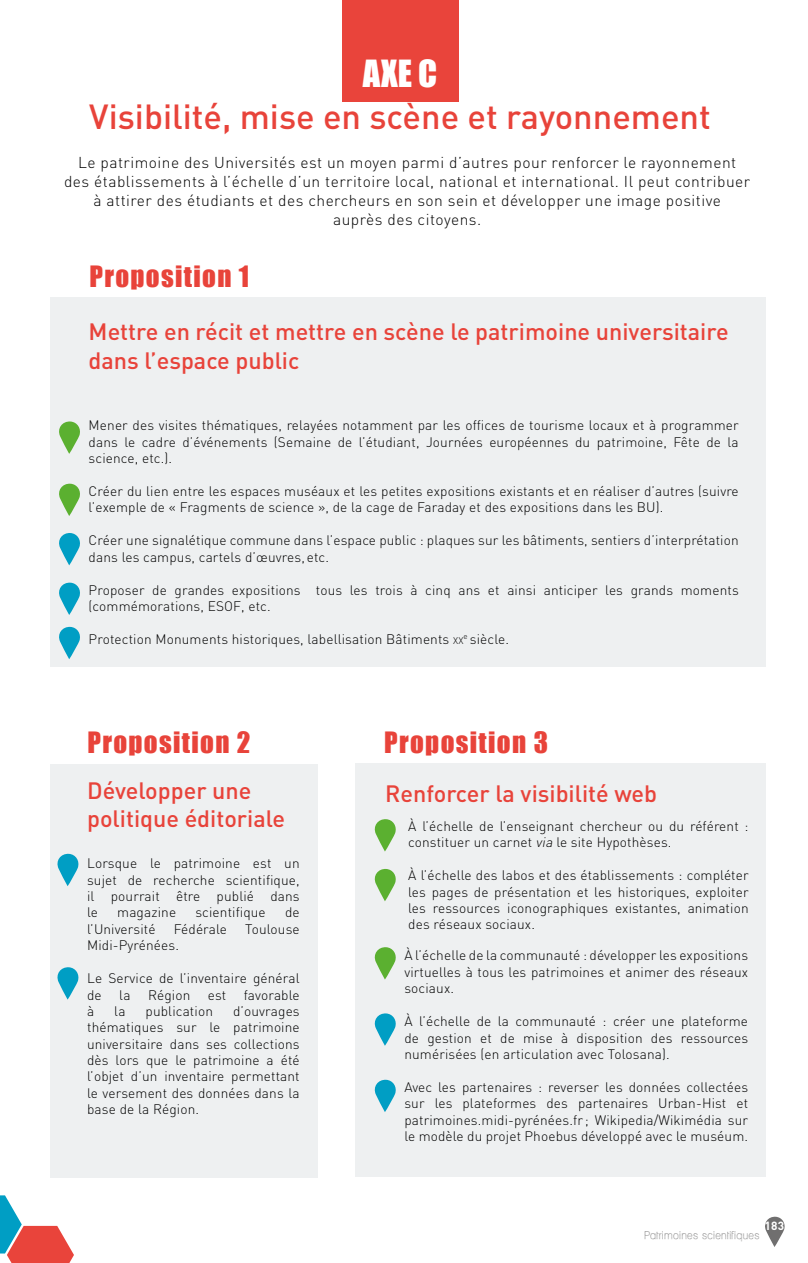
<style>
.page{position:relative;width:808px;height:1263px;background:#fff}
.page>*{position:absolute;margin:0;border:0;box-sizing:border-box;transform-origin:0 0}
.t1{font:500 34.35px "DIN Pro";color:#e8433a}
.t2{font:34.35px "Impact";color:#fff}
.t3{font:27px "Impact";letter-spacing:.05em;color:#e8433a}
.t4{font:500 23.4px/28px "DIN Pro";color:#e8433a}
.t5{font:300 15.6px/18.8px "DIN Pro";letter-spacing:.03em;color:#000;text-align:center}
.t6{font:300 13.65px/16.4px "DIN Pro";letter-spacing:.01em;color:#000;text-align:justify}
.t7{font:700 11.7px "DIN Pro";color:#fff}
.t8{font:10.65px "Lane Cane";letter-spacing:.03em;color:#706f6f}
.s1{font-size:9.6px}
.s2{font-style:italic}
</style>
<div class="page">
<div style="left:342px;top:0;width:117px;height:101px;background:#e9443b"></div>
<div style="left:50px;top:297px;width:715px;height:369px;background:#eef0f1"></div>
<svg style="left:59px;top:421px;width:21px;height:33px"></svg>
<svg style="left:59px;top:483px;width:21px;height:33px"></svg>
<svg style="left:59px;top:533px;width:21px;height:32px"></svg>
<svg style="left:59px;top:582px;width:21px;height:33px"></svg>
<svg style="left:59px;top:626px;width:21px;height:33px"></svg>
<div style="left:50px;top:765px;width:268px;height:413px;background:#eef0f1"></div>
<svg style="left:57px;top:853px;width:22px;height:33px"></svg>
<svg style="left:57px;top:967px;width:22px;height:32px"></svg>
<svg style="left:0;top:1195px;width:74px;height:68px"></svg>
<div style="left:355px;top:763px;width:410px;height:413px;background:#eef0f1"></div>
<svg style="left:374px;top:1013px;width:22px;height:33px"></svg>
<svg style="left:374px;top:1079px;width:22px;height:33px"></svg>
<svg style="left:374px;top:947px;width:22px;height:32px"></svg>
<svg style="left:374px;top:819px;width:22px;height:32px"></svg>
<svg style="left:374px;top:868px;width:22px;height:33px"></svg>
<svg style="left:765px;top:1216px;width:20px;height:31px"></svg>
<h1 class="t2" style="left:363px;top:47px;width:76px">AXE C</h1>
<h1 class="t1" style="left:89px;top:93px;width:623px">Visibilité, mise en scène et rayonnement</h1>
<p class="t5" style="left:64px;top:153px;width:688px">Le patrimoine des Universités est un moyen parmi d’autres pour renforcer le rayonnement des établissements à l’échelle d’un territoire local, national et international. Il peut contribuer à attirer des étudiants et des chercheurs en son sein et développer une image positive<br>auprès des citoyens.</p>
<h2 class="t3" style="left:90px;top:255px;width:161px">Proposition 1</h2>
<h3 class="t4" style="left:89px;top:317px;width:641px">Mettre en récit et mettre en scène le patrimoine universitaire dans l’espace public</h3>
<p class="t6" style="left:89px;top:416px;width:652px">Mener des visites thématiques, relayées notamment par les offices de tourisme locaux et à programmer dans le cadre d’événements (Semaine de l’étudiant, Journées européennes du patrimoine, Fête de la science, etc.).</p>
<p class="t6" style="left:89px;top:482px;width:652px">Créer du lien entre les espaces muséaux et les petites expositions existants et en réaliser d’autres (suivre l’exemple de « Fragments de science », de la cage de Faraday et des expositions dans les BU).</p>
<p class="t6" style="left:89px;top:531px;width:651px">Créer une signalétique commune dans l’espace public : plaques sur les bâtiments, sentiers d’interprétation dans les campus, cartels d’œuvres, etc.</p>
<p class="t6" style="left:89px;top:581px;width:652px">Proposer de grandes expositions tous les trois à cinq ans et ainsi anticiper les grands moments (commémorations, ESOF, etc.</p>
<p class="t6" style="left:89px;top:630px;width:422px">Protection Monuments historiques, labellisation Bâtiments <span class="s1">xx</span><sup>e</sup> siècle.</p>
<h2 class="t3" style="left:88px;top:722px;width:164px">Proposition 2</h2>
<h3 class="t4" style="left:87px;top:776px;width:199px">Développer une politique éditoriale</h3>
<p class="t6" style="left:87px;top:854px;width:214px">Lorsque le patrimoine est un sujet de recherche scientifique, il pourrait être publié dans le</p>
<p class="t6" style="left:117px;top:904px;width:60px">magazine</p>
<p class="t6" style="left:195px;top:904px;width:72px">scientifique</p>
<p class="t6" style="left:285px;top:904px;width:16px">de</p>
<p class="t6" style="left:87px;top:920px;width:70px">l’Université</p>
<p class="t6" style="left:174px;top:920px;width:55px">Fédérale</p>
<p class="t6" style="left:245px;top:920px;width:56px">Toulouse</p>
<p class="t6" style="left:87px;top:936px;width:93px">Midi-Pyrénées.</p>
<p class="t6" style="left:87px;top:969px;width:214px">Le Service de l’inventaire général de</p>
<p class="t6" style="left:119px;top:986px;width:13px">la</p>
<p class="t6" style="left:148px;top:986px;width:44px">Région</p>
<p class="t6" style="left:208px;top:986px;width:20px">est</p>
<p class="t6" style="left:244px;top:986px;width:57px">favorable</p>
<p class="t6" style="left:87px;top:1002px;width:9px">à</p>
<p class="t6" style="left:114px;top:1002px;width:13px">la</p>
<p class="t6" style="left:146px;top:1002px;width:69px">publication</p>
<p class="t6" style="left:87px;top:1002px;width:214px;text-indent:146px">d’ouvrages thématiques sur le patrimoine universitaire dans ses collections dès lors que le patrimoine a été l’objet d’un inventaire permettant le versement des données dans la base de la Région.</p>
<h2 class="t3" style="left:384px;top:722px;width:165px">Proposition 3</h2>
<h3 class="t4" style="left:385px;top:778px;width:273px">Renforcer la visibilité web</h3>
<p class="t6" style="left:408px;top:817px;width:342px">À l’échelle de l’enseignant chercheur ou du référent : constituer un carnet <span class="s2">via</span> le site Hypothèses.</p>
<p class="t6" style="left:408px;top:867px;width:342px">À l’échelle des labos et des établissements : compléter les pages de présentation et les historiques, exploiter les ressources iconographiques existantes, animation des réseaux sociaux.</p>
<p class="t6" style="left:404px;top:947px;width:345px">À l’échelle de la communauté : développer les expositions virtuelles à tous les patrimoines et animer des réseaux sociaux.</p>
<p class="t6" style="left:404px;top:1012px;width:345px">À l’échelle de la communauté : créer une plateforme de gestion et de mise à disposition des ressources numérisées (en articulation avec Tolosana).</p>
<p class="t6" style="left:404px;top:1078px;width:345px">Avec les partenaires : reverser les données collectées sur les plateformes des partenaires Urban-Hist et patrimoines.midi-pyrénées.fr ; Wikipedia/Wikimédia sur le modèle du projet Phoebus développé avec le muséum.</p>
<p class="t7" style="left:764px;top:1218px;width:21px">183</p>
<p class="t8" style="left:644px;top:1229px;width:117px">Patrimoines scientifiques</p>
</div>
